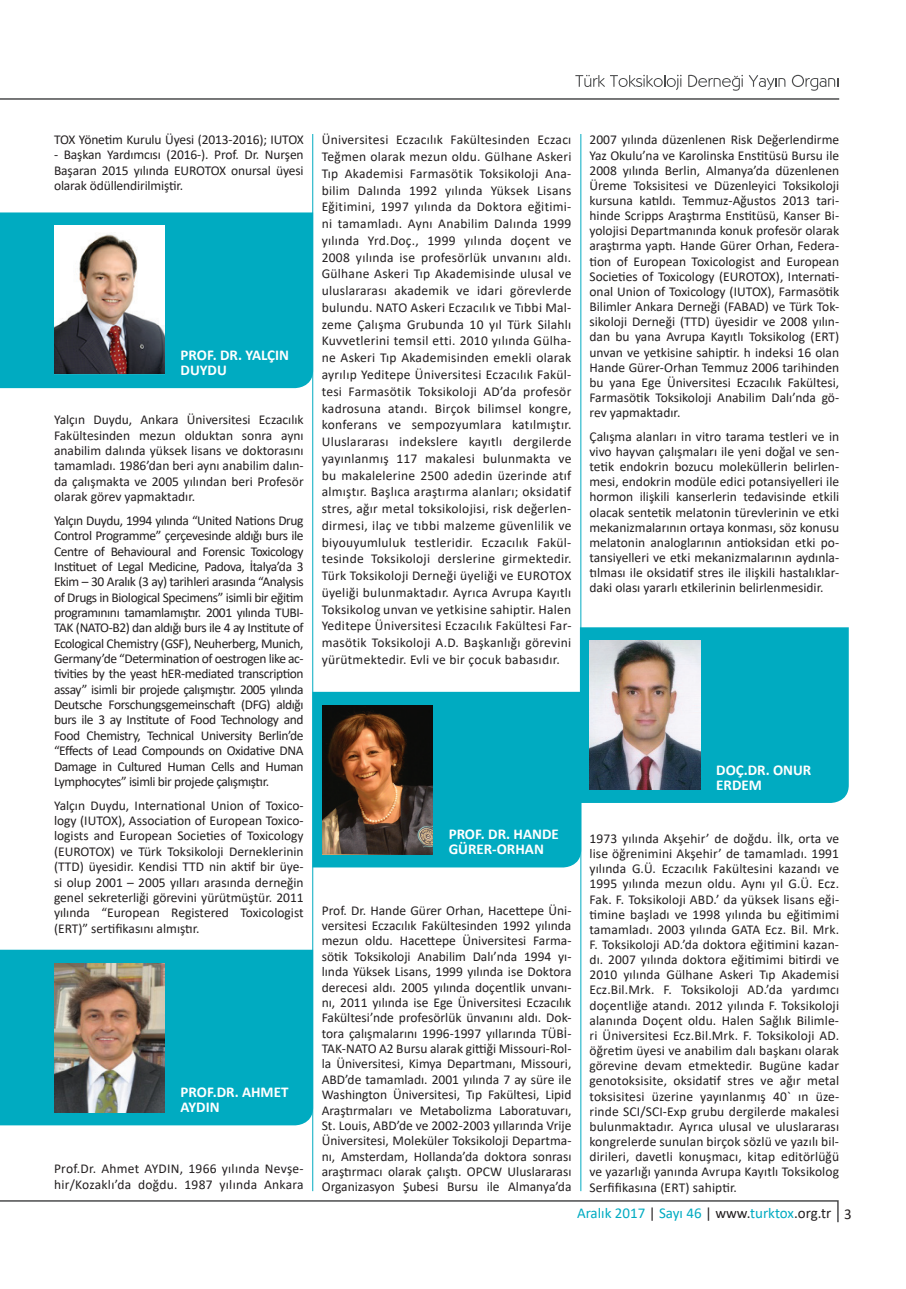
<style>
.page{position:relative;width:906px;height:1289px;background:#fff}
.page>*{position:absolute;margin:0;border:0;box-sizing:border-box;transform-origin:0 0}
.t1{font:700 15px/15px "Calibri";color:#fff}
.t2{font:15px "Calibri";color:#00abc1}
.t3{font:13.5px/15.1px "Calibri";color:#231f20;text-align:justify}
.t4{font:13.5px/16.8px "Calibri";letter-spacing:.02em;color:#231f20}
.s1{color:#231f20}
</style>
<div class="page">
<hr style="left:0;top:98px;width:839px;height:2px;background:#4b4c4d">
<svg style="left:575px;top:75px;width:106px;height:15px"></svg>
<svg style="left:688px;top:75px;width:97px;height:16px"></svg>
<svg style="left:792px;top:75px;width:46px;height:16px"></svg>
<svg style="left:0;top:1200px;width:839px;height:23px"></svg>
<hr style="left:312px;top:134px;width:1px;height:1057px;background:#00abc1">
<hr style="left:580px;top:134px;width:1px;height:1057px;background:#00abc1">
<div style="left:0;top:949px;width:313px;height:176px;background:#00abc1"></div>
<img style="left:54px;top:963px;width:111px;height:148px">
<div style="left:312px;top:691px;width:269px;height:176px;background:#00abc1"></div>
<img style="left:322px;top:705px;width:111px;height:149px">
<div style="left:580px;top:627px;width:268px;height:176px;background:#00abc1"></div>
<img style="left:589px;top:640px;width:111px;height:149px">
<div style="left:0;top:212px;width:313px;height:176px;background:#00abc1"></div>
<img style="left:54px;top:226px;width:111px;height:149px">
<p class="t3" style="left:54px;top:132px;width:251px">TOX Yönetim Kurulu Üyesi (2013-2016); IUTOX</p>
<p class="t3" style="left:54px;top:147px;width:251px">- Başkan Yardımcısı (2016-). Prof. Dr. Nurşen Başaran 2015 yılında EUROTOX onursal üyesi olarak ödüllendirilmiştir.</p>
<p class="t1" style="left:181px;top:347px;width:110px">PROF. DR. YALÇIN<br>DUYDU</p>
<p class="t3" style="left:54px;top:411px;width:251px">Yalçın Duydu, Ankara Üniversitesi Eczacılık Fakültesinden mezun olduktan sonra aynı anabilim dalında yüksek lisans ve doktorasını tamamladı. 1986’dan beri aynı anabilim dalın&shy;da çalışmakta ve 2005 yılından beri Profesör olarak görev yapmaktadır.</p>
<p class="t3" style="left:54px;top:512px;width:251px">Yalçın Duydu, 1994 yılında “United Nations Drug Control Programme” çerçevesinde aldığı burs ile Centre of Behavioural and Forensic Toxicology Instituet of Legal Medicine, Padova, İtalya’da 3<br>Ekim – 30 Aralık (3 ay) tarihleri arasında “Analysis of Drugs in Biological Specimens” isimli bir eğitim programınını tamamlamıştır. 2001 yılında TUBI-TAK (NATO-B2) dan aldığı burs ile 4 ay Institute of Ecological Chemistry (GSF), Neuherberg, Munich, Germany’de “Determination of oestrogen like ac&shy;tivities by the yeast hER-mediated transcription assay” isimli bir projede çalışmıştır. 2005 yılında Deutsche Forschungsgemeinschaft (DFG) aldığı burs ile 3 ay Institute of Food Technology and Food Chemistry, Technical University Berlin’de “Effects of Lead Compounds on Oxidative DNA Damage in Cultured Human Cells and Human Lymphocytes” isimli bir projede çalışmıştır.</p>
<p class="t3" style="left:54px;top:797px;width:251px">Yalçın Duydu, International Union of Toxico&shy;logy (IUTOX), Association of European Toxico&shy;logists and European Societies of Toxicology (EUROTOX) ve Türk Toksikoloji Derneklerinin (TTD) üyesidir. Kendisi TTD nin aktif bir üye&shy;si olup 2001 – 2005 yılları arasında derneğin genel sekreterliği görevini yürütmüştür. 2011 yılında “European Registered Toxicologist (ERT)” sertifikasını almıştır.</p>
<p class="t1" style="left:181px;top:1084px;width:109px">PROF.DR. AHMET<br>AYDIN</p>
<p class="t4" style="left:54px;top:1159px;width:251px">Prof.Dr. Ahmet AYDIN, 1966 yılında Nevşe&shy;hir/Kozaklı’da doğdu. 1987 yılında Ankara</p>
<p class="t3" style="left:322px;top:131px;width:251px;line-height:16.8px">Üniversitesi Eczacılık Fakültesinden Eczacı Teğmen olarak mezun oldu. Gülhane Askeri Tıp Akademisi Farmasötik Toksikoloji Ana&shy;bilim Dalında 1992 yılında Yüksek Lisans Eğitimini, 1997 yılında da Doktora eğitimi&shy;ni tamamladı. Aynı Anabilim Dalında 1999 yılında Yrd.Doç., 1999 yılında doçent ve 2008 yılında ise profesörlük unvanını aldı.<br>Gülhane Askeri Tıp Akademisinde ulusal ve uluslararası akademik ve idari görevlerde bulundu. NATO Askeri Eczacılık ve Tıbbi Mal&shy;zeme Çalışma Grubunda 10 yıl Türk Silahlı Kuvvetlerini temsil etti. 2010 yılında Gülha&shy;ne Askeri Tıp Akademisinden emekli olarak ayrılıp Yeditepe Üniversitesi Eczacılık Fakül&shy;tesi Farmasötik Toksikoloji AD’da profesör kadrosuna atandı. Birçok bilimsel kongre, konferans ve sempozyumlara katılmıştır.<br>Uluslararası indekslere kayıtlı dergilerde yayınlanmış 117 makalesi bulunmakta ve bu makalelerine 2500 adedin üzerinde atıf almıştır. Başlıca araştırma alanları; oksidatif stres, ağır metal toksikolojisi, risk değerlen&shy;dirmesi, ilaç ve tıbbi malzeme güvenlilik ve biyouyumluluk testleridir. Eczacılık Fakül&shy;tesinde Toksikoloji derslerine girmektedir.<br>Türk Toksikoloji Derneği üyeliği ve EUROTOX üyeliği bulunmaktadır. Ayrıca Avrupa Kayıtlı Toksikolog unvan ve yetkisine sahiptir. Halen Yeditepe Üniversitesi Eczacılık Fakültesi Far&shy;masötik Toksikoloji A.D. Başkanlığı görevini yürütmektedir. Evli ve bir çocuk babasıdır.</p>
<p class="t3" style="left:589px;top:132px;width:251px">2007 yılında düzenlenen Risk Değerlendirme Yaz Okulu’na ve Karolinska Enstitüsü Bursu ile 2008 yılında Berlin, Almanya’da düzenlenen Üreme Toksisitesi ve Düzenleyici Toksikoloji kursuna katıldı. Temmuz-Ağustos 2013 tari&shy;hinde Scripps Araştırma Enstitüsü, Kanser Bi&shy;yolojisi Departmanında konuk profesör olarak araştırma yaptı. Hande Gürer Orhan, Federa&shy;tion of European Toxicologist and European Societies of Toxicology (EUROTOX), Internati&shy;onal Union of Toxicology (IUTOX), Farmasötik Bilimler Ankara Derneği (FABAD) ve Türk Tok&shy;sikoloji Derneği (TTD) üyesidir ve 2008 yılın&shy;dan bu yana Avrupa Kayıtlı Toksikolog (ERT) unvan ve yetkisine sahiptir. h indeksi 16 olan Hande Gürer-Orhan Temmuz 2006 tarihinden bu yana Ege Üniversitesi Eczacılık Fakültesi, Farmasötik Toksikoloji Anabilim Dalı’nda gö&shy;rev yapmaktadır.</p>
<p class="t3" style="left:589px;top:428px;width:251px">Çalışma alanları in vitro tarama testleri ve in vivo hayvan çalışmaları ile yeni doğal ve sen&shy;tetik endokrin bozucu moleküllerin belirlen&shy;mesi, endokrin modüle edici potansiyelleri ile hormon ilişkili kanserlerin tedavisinde etkili olacak sentetik melatonin türevlerinin ve etki mekanizmalarının ortaya konması, söz konusu melatonin analoglarının antioksidan etki po&shy;tansiyelleri ve etki mekanizmalarının aydınla&shy;tılması ile oksidatif stres ile ilişkili hastalıklar&shy;daki olası yararlı etkilerinin belirlenmesidir.</p>
<p class="t1" style="left:449px;top:826px;width:112px">PROF. DR. HANDE<br>GÜRER-ORHAN</p>
<p class="t3" style="left:322px;top:902px;width:251px">Prof. Dr. Hande Gürer Orhan, Hacettepe Üni&shy;versitesi Eczacılık Fakültesinden 1992 yılında mezun oldu. Hacettepe Üniversitesi Farma&shy;sötik Toksikoloji Anabilim Dalı’nda 1994 yı&shy;lında Yüksek Lisans, 1999 yılında ise Doktora derecesi aldı. 2005 yılında doçentlik unvanı&shy;nı, 2011 yılında ise Ege Üniversitesi Eczacılık Fakültesi’nde profesörlük ünvanını aldı. Dok&shy;tora çalışmalarını 1996-1997 yıllarında TÜBİ-TAK-NATO A2 Bursu alarak gittiği Missouri-Rol&shy;la Üniversitesi, Kimya Departmanı, Missouri, ABD’de tamamladı. 2001 yılında 7 ay süre ile Washington Üniversitesi, Tıp Fakültesi, Lipid Araştırmaları ve Metabolizma Laboratuvarı, St. Louis, ABD’de ve 2002-2003 yıllarında Vrije Üniversitesi, Moleküler Toksikoloji Departma&shy;nı, Amsterdam, Hollanda’da doktora sonrası araştırmacı olarak çalıştı. OPCW Uluslararası Organizasyon Şubesi Bursu ile Almanya’da</p>
<p class="t1" style="left:716px;top:762px;width:97px">DOÇ.DR. ONUR<br>ERDEM</p>
<p class="t3" style="left:589px;top:830px;width:251px">1973 yılında Akşehir’ de doğdu. İlk, orta ve lise öğrenimini Akşehir’ de tamamladı. 1991 yılında G.Ü. Eczacılık Fakültesini kazandı ve 1995 yılında mezun oldu. Aynı yıl G.Ü. Ecz.<br>Fak. F. Toksikoloji ABD.’ da yüksek lisans eği&shy;timine başladı ve 1998 yılında bu eğitimimi tamamladı. 2003 yılında GATA Ecz. Bil. Mrk.<br>F. Toksikoloji AD.’da doktora eğitimini kazan&shy;dı. 2007 yılında doktora eğitimimi bitirdi ve 2010 yılında Gülhane Askeri Tıp Akademisi Ecz.Bil.Mrk. F. Toksikoloji AD.’da yardımcı doçentliğe atandı. 2012 yılında F. Toksikoloji alanında Doçent oldu. Halen Sağlık Bilimle&shy;ri Üniversitesi Ecz.Bil.Mrk. F. Toksikoloji AD. öğretim üyesi ve anabilim dalı başkanı olarak görevine devam etmektedir. Bugüne kadar genotoksisite, oksidatif stres ve ağır metal toksisitesi üzerine yayınlanmış 40` ın üze&shy;rinde SCI/SCI-Exp grubu dergilerde makalesi bulunmaktadır. Ayrıca ulusal ve uluslararası kongrelerde sunulan birçok sözlü ve yazılı bil&shy;dirileri, davetli konuşmacı, kitap editörlüğü ve yazarlığı yanında Avrupa Kayıtlı Toksikolog Serfifikasına (ERT) sahiptir.</p>
<p class="t2" style="left:577px;top:1202px;width:276px">Aralık 2017 <span class="s1">|</span> Sayı 46 <span class="s1">| www.</span>turktox<span class="s1">.org.tr 3</span></p>
</div>
